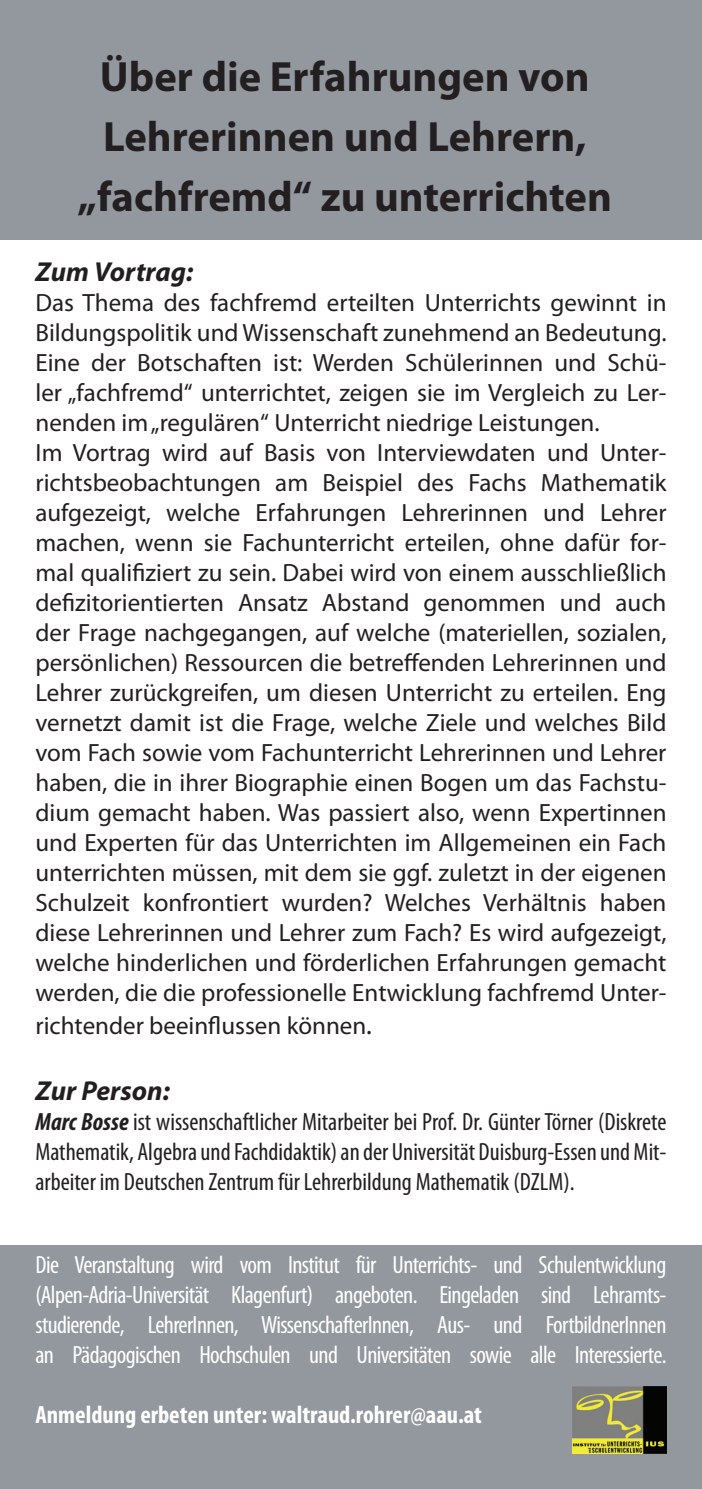
<style>
.page{position:relative;width:702px;height:1489px;background:#fff}
.page>*{position:absolute;margin:0;border:0;box-sizing:border-box;transform-origin:0 0}
.t1{font:700 42.5px/60px "Myriad Pro";color:#231f20;text-align:center}
.t2{font:italic 700 27.5px "Myriad Pro";color:#231f20}
.t3{font:25px/30px "Myriad Pro";color:#231f20}
.t4{font:condensed 25px/30px "Myriad Pro";letter-spacing:-.025em;color:#fff;text-align:justify}
.t5{font:condensed 25px/30px "Myriad Pro";color:#231f20;text-align:justify}
.t6{font:700 condensed 25px "Myriad Pro";color:#fff}
.s1{font-size:27.5px}
.s2{font-weight:700;font-style:italic}
</style>
<div class="page">
<div style="left:0;top:1244px;width:702px;height:244px;background:#93979e"></div>
<div style="left:0;top:0;width:702px;height:240px;background:#93979e"></div>
<img style="left:572px;top:1386px;width:94px;height:67px">
<h1 class="t1" style="left:78px;top:45px;width:536px">Über die Erfahrungen von<br>Lehrerinnen und Lehrern, „fachfremd“ zu unterrichten</h1>
<p class="t2" style="left:35px;top:254px;width:159px">Zum Vortrag:</p>
<p class="t3" style="left:35px;top:287px;width:632px">Das Thema des fachfremd erteilten Unterrichts gewinnt in Bildungspolitik und Wissenschaft zunehmend an Bedeutung.<br>Eine der Botschaften ist: Werden Schülerinnen und Schü&shy;ler „fachfremd“ unterrichtet, zeigen sie im Vergleich zu Ler&shy;nenden im „regulären“ Unterricht niedrige Leistungen.<br>Im Vortrag wird auf Basis von Interviewdaten und Unter&shy;richtsbeobachtungen am Beispiel des Fachs Mathematik aufgezeigt, welche Erfahrungen Lehrerinnen und Lehrer machen, wenn sie Fachunterricht erteilen, ohne dafür for&shy;mal qualifiziert zu sein. Dabei wird von einem ausschließlich defizitorientierten Ansatz Abstand genommen und auch der Frage nachgegangen, auf welche (materiellen, sozialen, persönlichen) Ressourcen die betreffenden Lehrerinnen und Lehrer zurückgreifen, um diesen Unterricht zu erteilen. Eng vernetzt damit ist die Frage, welche Ziele und welches Bild vom Fach sowie vom Fachunterricht Lehrerinnen und Lehrer haben, die in ihrer Biographie einen Bogen um das Fachstu&shy;dium gemacht haben. Was passiert also, wenn Expertinnen und Experten für das Unterrichten im Allgemeinen ein Fach unterrichten müssen, mit dem sie ggf. zuletzt in der eigenen Schulzeit konfrontiert wurden? Welches Verhältnis haben diese Lehrerinnen und Lehrer zum Fach? Es wird aufgezeigt, welche hinderlichen und förderlichen Erfahrungen gemacht werden, die die professionelle Entwicklung fachfremd Unter-</p>
<p class="t3" style="left:35px;top:1010px;width:338px">richtender beeinflussen können<span class="s1">.</span></p>
<p class="t2" style="left:35px;top:1073px;width:136px">Zur Person:</p>
<p class="t5" style="left:35px;top:1106px;width:632px"><span class="s2">Marc Bosse</span> ist wissenschaftlicher Mitarbeiter bei Prof. Dr. Günter Törner (Diskrete Mathematik, Algebra und Fachdidaktik) an der Universität Duisburg-Essen und Mit&shy;arbeiter im Deutschen Zentrum für Lehrerbildung Mathematik (DZLM).</p>
<p class="t4" style="left:35px;top:1249px;width:632px">Die Veranstaltung wird vom Institut für Unterrichts- und Schulentwicklung (Alpen-Adria-Universität Klagenfurt) angeboten. Eingeladen sind Lehramts&shy;studierende, LehrerInnen, WissenschafterInnen, Aus- und FortbildnerInnen an Pädagogischen Hochschulen und Universitäten sowie alle Interessierte.</p>
<p class="t6" style="left:35px;top:1398px;width:448px">Anmeldung erbeten unter: waltraud.rohrer@aau.at</p>
</div>
